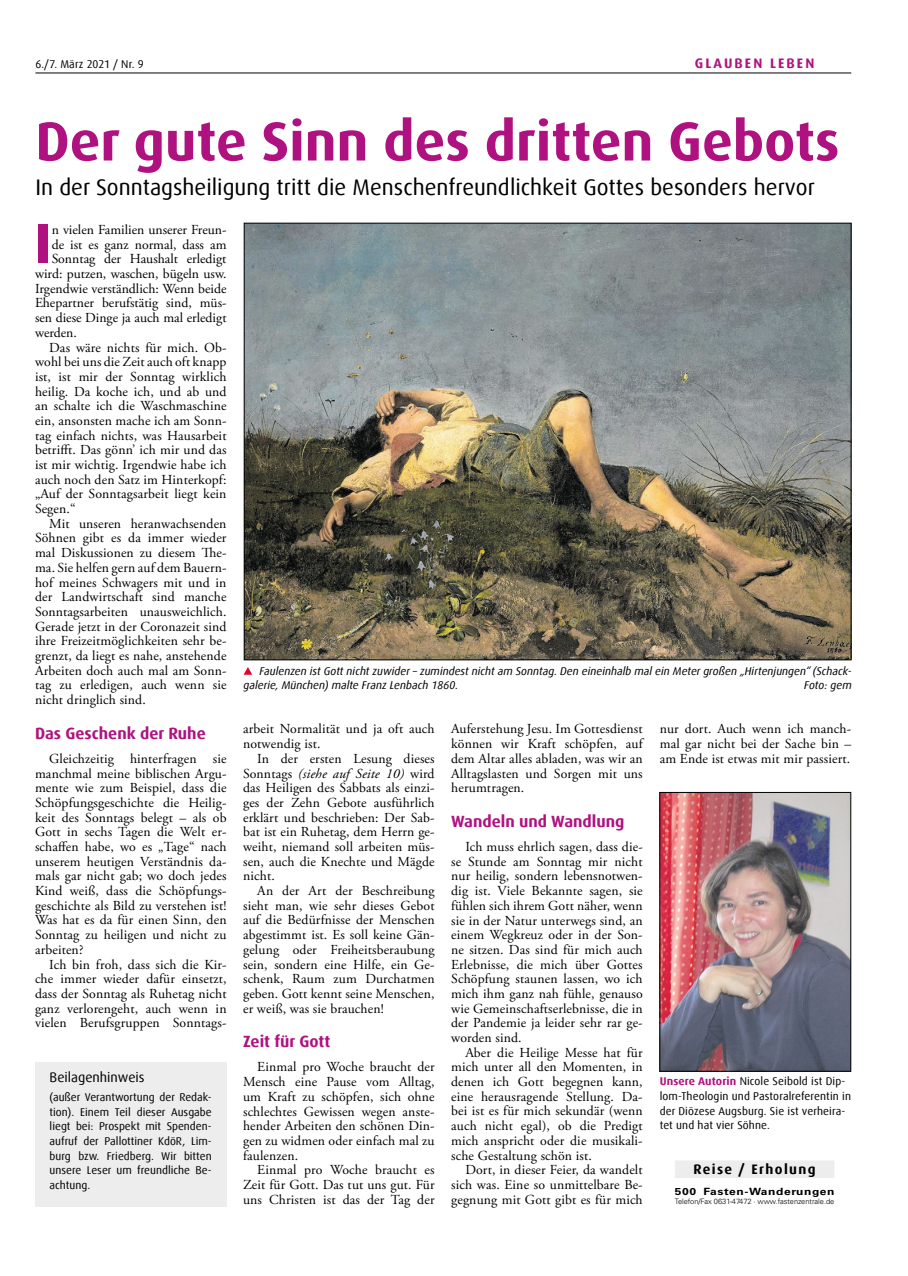
<style>
.page{position:relative;width:908px;height:1276px;background:#fff}
.page>*{position:absolute;margin:0;border:0;box-sizing:border-box;transform-origin:0 0}
.t1{font:700 56.5px "Dax Offc Pro";color:#af1280}
.t2{font:700 55px "Dax Offc Pro";color:#af1280}
.t3{font:22.5px "Dax Offc Pro";color:#000}
.t4{font:700 16.25px "Dax Offc Pro";color:#af1280}
.t5{font:13.75px/14.6px "Adobe Garamond Pro";letter-spacing:.01em;color:#000;text-align:justify}
.t6{font:13.75px "Dax Offc Pro";color:#000}
.t7{font:700 13.75px "Dax Offc Pro";letter-spacing:.1em;color:#000}
.t8{font:700 13.75px "Dax Offc Pro";letter-spacing:.15em;color:#af1280}
.t9{font:11.25px/14.8px "Dax Offc Pro";letter-spacing:.01em;color:#000}
.t10{font:italic 11.25px/14.8px "Dax Offc Pro";color:#000}
.t11{font:700 10px "Univers LT Std";letter-spacing:.05em;color:#000;scale:1.2 1}
.t12{font:300 7.5px "Univers LT Std";letter-spacing:-.005em;color:#000}
.s1{font-style:italic}
.s2{font-weight:700;color:#af1280}
</style>
<div class="page">
<hr style="left:35px;top:73px;width:815px;height:1px;background:#000">
<div style="left:674px;top:1160px;width:160px;height:18px;background:#ededed"></div>
<img style="left:661px;top:794px;width:187px;height:275px">
<div style="left:35px;top:1062px;width:192px;height:144px;background:#ededed"></div>
<img style="left:246px;top:225px;width:602px;height:433px">
<svg style="left:243px;top:667px;width:9px;height:8px"></svg>
<p class="t9" style="left:35px;top:56px;width:110px">6./7. März 2021 / Nr. 9</p>
<p class="t8" style="left:694px;top:54px;width:121px">GLAUBEN LEBEN</p>
<h2 class="t2" style="left:35px;top:106px;width:805px">Der gute Sinn des dritten Gebots</h2>
<h3 class="t3" style="left:35px;top:173px;width:780px">In der Sonntagsheiligung tritt die Menschenfreundlichkeit Gottes besonders hervor</h3>
<h1 class="t1" style="left:35px;top:207px;width:18px">I</h1>
<p class="t5" style="left:52px;top:223px;width:176px">n vielen Familien unserer Freun-</p>
<p class="t5" style="left:52px;top:237px;width:176px">de ist es ganz normal, dass am</p>
<p class="t5" style="left:52px;top:252px;width:176px">Sonntag der Haushalt erledigt</p>
<p class="t5" style="left:35px;top:267px;width:193px">wird: putzen, waschen, bügeln usw.</p>
<p class="t5" style="left:35px;top:281px;width:193px">Irgendwie verständlich: Wenn beide</p>
<p class="t5" style="left:35px;top:296px;width:193px">Ehepartner berufstätig sind, müs-</p>
<p class="t5" style="left:35px;top:311px;width:193px">sen diese Dinge ja auch mal erledigt</p>
<p class="t5" style="left:35px;top:326px;width:43px">werden.</p>
<p class="t5" style="left:49px;top:340px;width:179px">Das wäre nichts für mich. Ob-</p>
<p class="t5" style="left:35px;top:355px;width:193px">wohl bei uns die Zeit auch oft knapp</p>
<p class="t5" style="left:35px;top:370px;width:193px">ist, ist mir der Sonntag wirklich</p>
<p class="t5" style="left:35px;top:384px;width:193px">heilig. Da koche ich, und ab und</p>
<p class="t5" style="left:35px;top:399px;width:193px">an schalte ich die Waschmaschine</p>
<p class="t5" style="left:35px;top:414px;width:193px">ein, ansonsten mache ich am Sonn-</p>
<p class="t5" style="left:35px;top:428px;width:193px">tag einfach nichts, was Hausarbeit</p>
<p class="t5" style="left:35px;top:443px;width:193px">betrifft. Das gönn’ ich mir und das</p>
<p class="t5" style="left:35px;top:458px;width:193px">ist mir wichtig. Irgendwie habe ich</p>
<p class="t5" style="left:35px;top:472px;width:193px">auch noch den Satz im Hinterkopf:</p>
<p class="t5" style="left:35px;top:487px;width:193px">„Auf der Sonntagsarbeit liegt kein</p>
<p class="t5" style="left:35px;top:502px;width:42px">Segen.“</p>
<p class="t5" style="left:49px;top:516px;width:179px">Mit unseren heranwachsenden</p>
<p class="t5" style="left:35px;top:531px;width:193px">Söhnen gibt es da immer wieder</p>
<p class="t5" style="left:35px;top:546px;width:193px">mal Diskussionen zu diesem The-</p>
<p class="t5" style="left:35px;top:560px;width:193px">ma. Sie helfen gern auf dem Bauern-</p>
<p class="t5" style="left:35px;top:575px;width:193px">hof meines Schwagers mit und in</p>
<p class="t5" style="left:35px;top:590px;width:193px">der Landwirtschaft sind manche</p>
<p class="t5" style="left:35px;top:605px;width:193px">Sonntagsarbeiten unausweichlich.</p>
<p class="t5" style="left:35px;top:619px;width:193px">Gerade jetzt in der Coronazeit sind</p>
<p class="t5" style="left:35px;top:634px;width:193px">ihre Freizeitmöglichkeiten sehr be-</p>
<p class="t5" style="left:35px;top:649px;width:193px">grenzt, da liegt es nahe, anstehende</p>
<p class="t5" style="left:35px;top:663px;width:193px">Arbeiten doch auch mal am Sonn-</p>
<p class="t5" style="left:35px;top:678px;width:193px">tag zu erledigen, auch wenn sie</p>
<p class="t5" style="left:35px;top:693px;width:112px">nicht dringlich sind.</p>
<p class="t4" style="left:35px;top:722px;width:172px">Das Geschenk der Ruhe</p>
<p class="t5" style="left:35px;top:751px;width:193px;text-indent:14px">Gleichzeitig hinterfragen sie manchmal meine biblischen Argu&shy;mente wie zum Beispiel, dass die Schöpfungsgeschichte die Heilig&shy;keit des Sonntags belegt – als ob Gott in sechs Tagen die Welt er&shy;schaffen habe, wo es „Tage“ nach unserem heutigen Verständnis da&shy;mals gar nicht gab; wo doch jedes Kind weiß, dass die Schöpfungs&shy;geschichte als Bild zu verstehen ist!<br>Was hat es da für einen Sinn, den Sonntag zu heiligen und nicht zu arbeiten?</p>
<p class="t5" style="left:35px;top:957px;width:193px;text-indent:14px">Ich bin froh, dass sich die Kir&shy;che immer wieder dafür einsetzt, dass der Sonntag als Ruhetag nicht ganz verlorengeht, auch wenn in vielen Berufsgruppen Sonntags-</p>
<p class="t6" style="left:50px;top:1068px;width:96px">Beilagenhinweis</p>
<p class="t9" style="left:50px;top:1089px;width:163px;text-align:justify">(außer Verantwortung der Redak&shy;tion). Einem Teil dieser Ausgabe liegt bei: Prospekt mit Spenden&shy;aufruf der Pallottiner KdöR, Lim&shy;burg bzw. Friedberg. Wir bitten unsere Leser um freundliche Be&shy;achtung.</p>
<p class="t10" style="left:243px;top:663px;width:609px;text-indent:16px">Faulenzen ist Gott nicht zuwider – zumindest nicht am Sonntag. Den eineinhalb mal ein Meter großen „Hirtenjungen“ (Schack&shy;galerie, München) malte Franz Lenbach 1860.</p>
<p class="t10" style="left:803px;top:678px;width:49px">Foto: gem</p>
<p class="t5" style="left:243px;top:722px;width:193px">arbeit Normalität und ja oft auch notwendig ist.</p>
<p class="t5" style="left:243px;top:751px;width:193px;text-indent:14px">In der ersten Lesung dieses Sonntags <span class="s1">(siehe auf Seite 10)</span> wird das Heiligen des Sabbats als einzi&shy;ges der Zehn Gebote ausführlich erklärt und beschrieben: Der Sab&shy;bat ist ein Ruhetag, dem Herrn ge&shy;weiht, niemand soll arbeiten müs&shy;sen, auch die Knechte und Mägde nicht.</p>
<p class="t5" style="left:243px;top:884px;width:193px;text-indent:14px">An der Art der Beschreibung sieht man, wie sehr dieses Gebot auf die Bedürfnisse der Menschen abgestimmt ist. Es soll keine Gän&shy;gelung oder Freiheitsberaubung sein, sondern eine Hilfe, ein Ge&shy;schenk, Raum zum Durchatmen geben. Gott kennt seine Menschen, er weiß, was sie brauchen!</p>
<p class="t4" style="left:243px;top:1031px;width:89px">Zeit für Gott</p>
<p class="t5" style="left:243px;top:1060px;width:193px;text-indent:14px">Einmal pro Woche braucht der Mensch eine Pause vom Alltag, um Kraft zu schöpfen, sich ohne schlechtes Gewissen wegen anste&shy;hender Arbeiten den schönen Din&shy;gen zu widmen oder einfach mal zu faulenzen.</p>
<p class="t5" style="left:243px;top:1163px;width:193px;text-indent:14px">Einmal pro Woche braucht es Zeit für Gott. Das tut uns gut. Für uns Christen ist das der Tag der</p>
<p class="t5" style="left:451px;top:722px;width:193px">Auferstehung Jesu. Im Gottesdienst können wir Kraft schöpfen, auf dem Altar alles abladen, was wir an Alltagslasten und Sorgen mit uns herumtragen.</p>
<p class="t4" style="left:451px;top:811px;width:175px">Wandeln und Wandlung</p>
<p class="t5" style="left:451px;top:840px;width:193px;text-indent:14px">Ich muss ehrlich sagen, dass die&shy;se Stunde am Sonntag mir nicht nur heilig, sondern lebensnotwen&shy;dig ist. Viele Bekannte sagen, sie fühlen sich ihrem Gott näher, wenn sie in der Natur unterwegs sind, an einem Wegkreuz oder in der Son&shy;ne sitzen. Das sind für mich auch Erlebnisse, die mich über Gottes Schöpfung staunen lassen, wo ich mich ihm ganz nah fühle, genauso wie Gemeinschaftserlebnisse, die in der Pandemie ja leider sehr rar ge&shy;worden sind.</p>
<p class="t5" style="left:451px;top:1045px;width:193px;text-indent:14px">Aber die Heilige Messe hat für mich unter all den Momenten, in denen ich Gott begegnen kann, eine herausragende Stellung. Da&shy;bei ist es für mich sekundär (wenn auch nicht egal), ob die Predigt mich anspricht oder die musikali&shy;sche Gestaltung schön ist.</p>
<p class="t5" style="left:451px;top:1163px;width:193px;text-indent:14px">Dort, in dieser Feier, da wandelt sich was. Eine so unmittelbare Be&shy;gegnung mit Gott gibt es für mich</p>
<p class="t5" style="left:659px;top:722px;width:193px">nur dort. Auch wenn ich manch&shy;mal gar nicht bei der Sache bin – am Ende ist etwas mit mir passiert.</p>
<p class="t9" style="left:659px;top:1074px;width:193px"><span class="s2">Unsere Autorin</span> Nicole Seibold ist Dip&shy;lom-Theologin und Pastoralreferentin in der Diözese Augsburg. Sie ist verheira&shy;tet und hat vier Söhne.</p>
<p class="t7" style="left:693px;top:1160px;width:124px">Reise / Erholung</p>
<p class="t11" style="left:674px;top:1185px;width:134px">500 Fasten-Wanderungen</p>
<p class="t12" style="left:674px;top:1196px;width:161px">Telefon/Fax 0631-47472 ∙ www.fastenzentrale.de</p>
</div>
